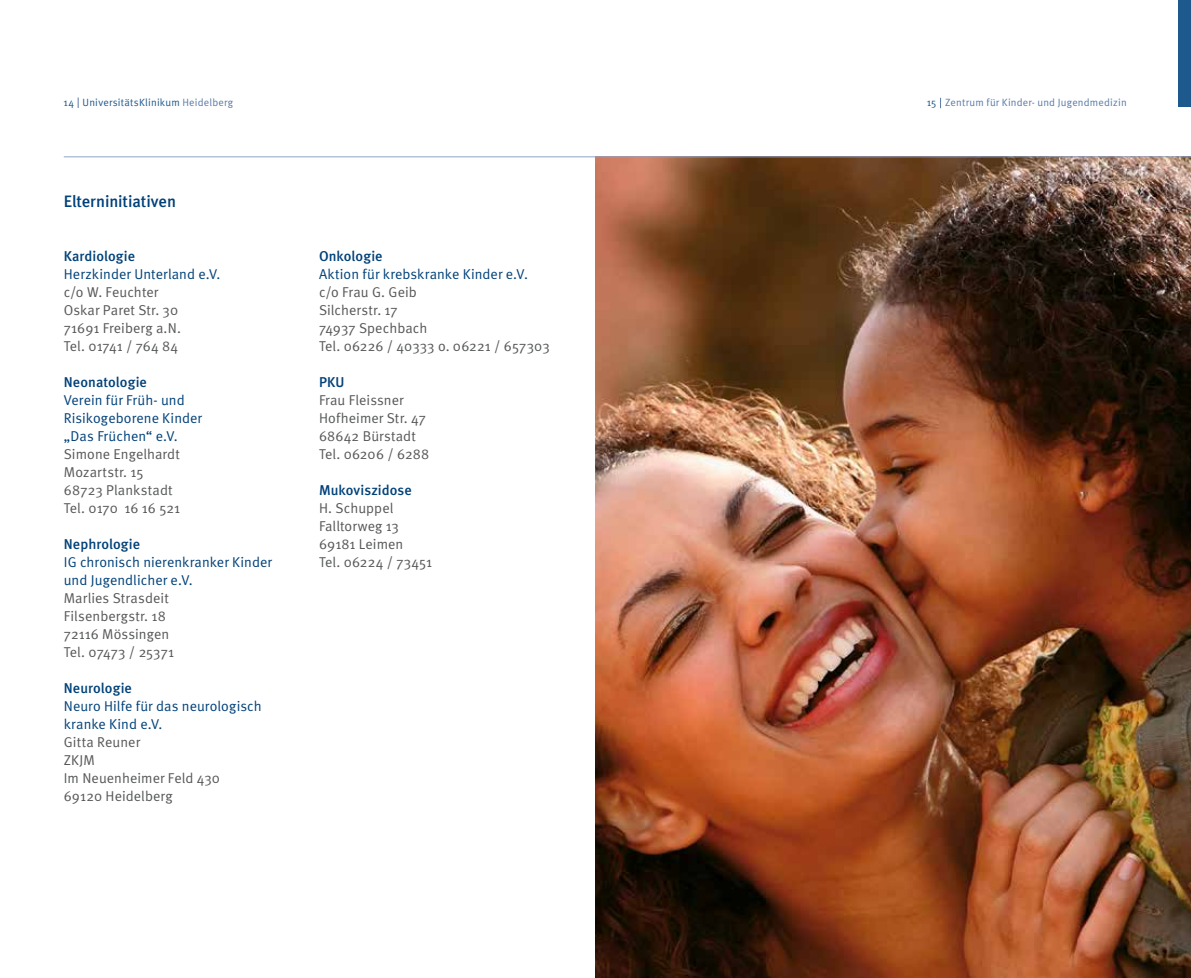
<style>
.page{position:relative;width:1191px;height:978px;background:#fff}
.page>*{position:absolute;margin:0;border:0;box-sizing:border-box;transform-origin:0 0}
.t1{font:500 16.5px "Meta";color:#004179}
.t2{font:14.25px/18px "Meta Normal";letter-spacing:.01em;color:#565757}
.t3{font:14.25px/18px "Meta Normal";letter-spacing:.005em;color:#004179}
.t4{font:500 14.25px "Meta";letter-spacing:.005em;color:#004179}
.t5{font:10.5px "Meta Normal";letter-spacing:.02em;color:#597aa6}
.t6{font:10.5px "Meta Normal";letter-spacing:.025em;color:#1e598d}
.s1{color:#597aa6}
.s2{color:#1e598d}
</style>
<div class="page">
<div style="left:1178px;top:0;width:13px;height:106px;background:#1e598d"></div>
<img style="left:595px;top:157px;width:596px;height:821px">
<hr style="left:64px;top:156px;width:1127px;height:1px;background:#90a2c3">
<p class="t6" style="left:63px;top:96px;width:171px">14 UniversitätsKlinikum <span class="s1">Heidelberg</span></p>
<p class="t5" style="left:926px;top:97px;width:201px"><span class="s2">15</span> Zentrum für Kinder- und Jugendmedizin</p>
<p class="t1" style="left:64px;top:192px;width:114px">Elterninitiativen</p>
<p class="t4" style="left:64px;top:248px;width:73px">Kardiologie</p>
<p class="t3" style="left:64px;top:265px;width:158px">Herzkinder Unterland e.V.</p>
<p class="t2" style="left:64px;top:283px;width:119px">c/o W. Feuchter<br>Oskar Paret Str. 30<br>71691 Freiberg a.N.<br>Tel. 01741 / 764 84</p>
<p class="t4" style="left:64px;top:374px;width:85px">Neonatologie</p>
<p class="t3" style="left:64px;top:391px;width:140px">Verein für Früh- und<br>Risikogeborene Kinder „Das Früchen“ e.V.</p>
<p class="t2" style="left:64px;top:445px;width:118px">Simone Engelhardt<br>Mozartstr. 15<br>68723 Plankstadt<br>Tel. 0170 16 16 521</p>
<p class="t4" style="left:64px;top:536px;width:78px">Nephrologie</p>
<p class="t3" style="left:64px;top:553px;width:210px">IG chronisch nierenkranker Kinder und Jugendlicher e.V.</p>
<p class="t2" style="left:64px;top:589px;width:112px">Marlies Strasdeit<br>Filsenbergstr. 18<br>72116 Mössingen<br>Tel. 07473 / 25371</p>
<p class="t4" style="left:64px;top:680px;width:70px">Neurologie</p>
<p class="t3" style="left:64px;top:697px;width:199px">Neuro Hilfe für das neurologisch kranke Kind e.V.</p>
<p class="t2" style="left:64px;top:733px;width:158px">Gitta Reuner<br>ZKJM<br>Im Neuenheimer Feld 430<br>69120 Heidelberg</p>
<p class="t4" style="left:319px;top:248px;width:65px">Onkologie</p>
<p class="t3" style="left:319px;top:265px;width:210px">Aktion für krebskranke Kinder e.V.</p>
<p class="t2" style="left:319px;top:283px;width:232px">c/o Frau G. Geib<br>Silcherstr. 17<br>74937 Spechbach<br>Tel. 06226 / 40333 o. 06221 / 657303</p>
<p class="t4" style="left:319px;top:374px;width:27px">PKU</p>
<p class="t2" style="left:319px;top:391px;width:112px">Frau Fleissner<br>Hofheimer Str. 47<br>68642 Bürstadt<br>Tel. 06206 / 6288</p>
<p class="t4" style="left:319px;top:482px;width:94px">Mukoviszidose</p>
<p class="t2" style="left:319px;top:499px;width:115px">H. Schuppel<br>Falltorweg 13<br>69181 Leimen<br>Tel. 06224 / 73451</p>
</div>
